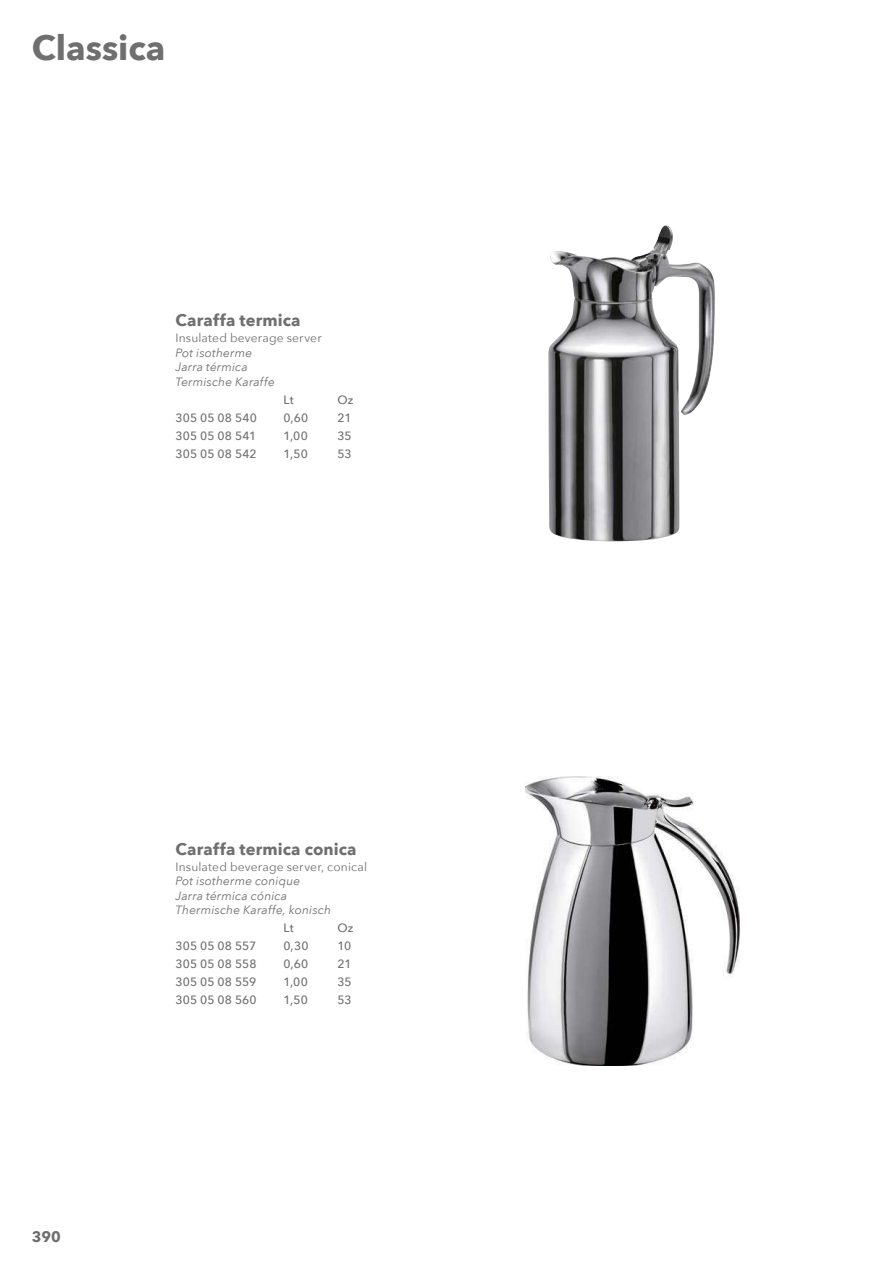
<style>
.page{position:relative;width:893px;height:1263px;background:#fff}
.page>*{position:absolute;margin:0;border:0;box-sizing:border-box;transform-origin:0 0}
.t1{font:700 34.5px "Avenir Next";color:#706f6f}
.t2{font:700 16.5px "Avenir Next";letter-spacing:.01em;color:#706f6f}
.t3{font:700 15px "Avenir Next";color:#706f6f}
.t4{font:500 12px "Avenir Next";letter-spacing:.015em;color:#706f6f}
.t5{font:italic 12px/14.4px "Avenir Next";letter-spacing:.015em;color:#706f6f}
.t6{font:12px "Avenir Next";letter-spacing:.015em;color:#706f6f}
</style>
<div class="page">
<img style="left:548px;top:225px;width:167px;height:316px">
<img style="left:526px;top:777px;width:213px;height:288px">
<h1 class="t1" style="left:32px;top:18px;width:135px">Classica</h1>
<h2 class="t2" style="left:175px;top:306px;width:127px">Caraffa termica</h2>
<p class="t6" style="left:175px;top:328px;width:148px">Insulated beverage server</p>
<p class="t5" style="left:175px;top:345px;width:101px">Pot isotherme<br>Jarra térmica<br>Termische Karaffe</p>
<p class="t4" style="left:283px;top:389px;width:12px">Lt</p>
<p class="t4" style="left:337px;top:389px;width:17px">Oz</p>
<p class="t4" style="left:175px;top:407px;width:83px">305 05 08 540</p>
<p class="t4" style="left:283px;top:407px;width:26px">0,60</p>
<p class="t4" style="left:337px;top:407px;width:16px">21</p>
<p class="t4" style="left:175px;top:425px;width:82px">305 05 08 541</p>
<p class="t4" style="left:283px;top:425px;width:26px">1,00</p>
<p class="t4" style="left:337px;top:425px;width:16px">35</p>
<p class="t4" style="left:175px;top:443px;width:83px">305 05 08 542</p>
<p class="t4" style="left:283px;top:443px;width:26px">1,50</p>
<p class="t4" style="left:337px;top:443px;width:16px">53</p>
<p class="t3" style="left:32px;top:1223px;width:30px">390</p>
<h2 class="t2" style="left:175px;top:834px;width:183px">Caraffa termica conica</h2>
<p class="t6" style="left:175px;top:857px;width:193px">Insulated beverage server, conical</p>
<p class="t5" style="left:175px;top:873px;width:157px">Pot isotherme conique<br>Jarra térmica cónica<br>Thermische Karaffe, konisch</p>
<p class="t4" style="left:283px;top:918px;width:12px">Lt</p>
<p class="t4" style="left:337px;top:918px;width:17px">Oz</p>
<p class="t4" style="left:175px;top:936px;width:82px">305 05 08 557</p>
<p class="t4" style="left:283px;top:936px;width:27px">0,30</p>
<p class="t4" style="left:337px;top:936px;width:15px">10</p>
<p class="t4" style="left:175px;top:954px;width:83px">305 05 08 558</p>
<p class="t4" style="left:283px;top:954px;width:26px">0,60</p>
<p class="t4" style="left:337px;top:954px;width:16px">21</p>
<p class="t4" style="left:175px;top:972px;width:82px">305 05 08 559</p>
<p class="t4" style="left:283px;top:972px;width:26px">1,00</p>
<p class="t4" style="left:337px;top:972px;width:16px">35</p>
<p class="t4" style="left:175px;top:990px;width:83px">305 05 08 560</p>
<p class="t4" style="left:283px;top:990px;width:26px">1,50</p>
<p class="t4" style="left:337px;top:990px;width:16px">53</p>
</div>
